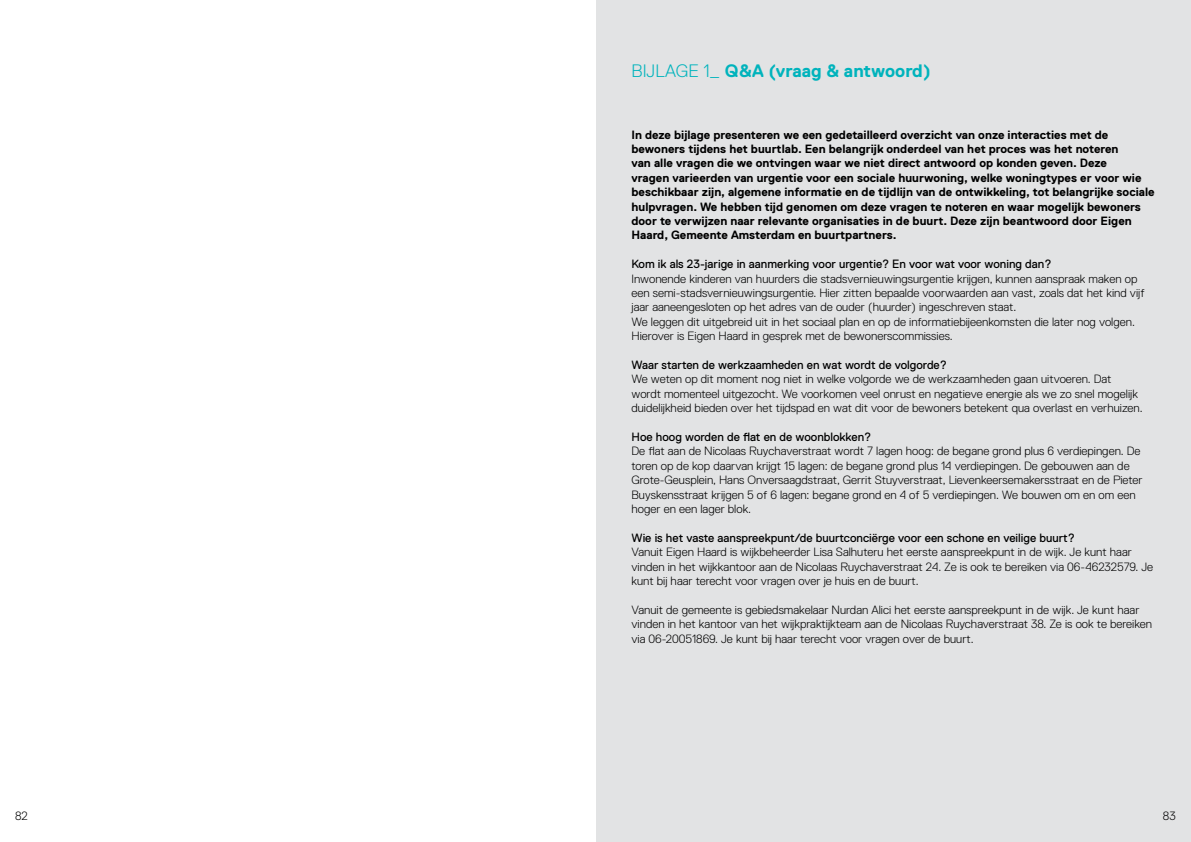
<style>
.page{position:relative;width:1191px;height:842px;background:#fff}
.page>*{position:absolute;margin:0;border:0;box-sizing:border-box;transform-origin:0 0}
.t1{font:700 18px "Replica";color:#00b3bc}
.t2{font:300 12px/14.4px "Replica";color:#000}
.t3{font:700 12px/14.4px "Replica";color:#000}
.t4{font:12px "Replica";color:#000}
.s1{font-weight:300}
</style>
<div class="page">
<div style="left:596px;top:0;width:595px;height:842px;background:#e2e3e4"></div>
<h1 class="t1" style="left:631px;top:60px;width:301px"><span class="s1">BIJLAGE 1_</span> Q&amp;A (vraag &amp; antwoord)</h1>
<p class="t3" style="left:631px;top:127px;width:525px">In deze bijlage presenteren we een gedetailleerd overzicht van onze interacties met de bewoners tijdens het buurtlab. Een belangrijk onderdeel van het proces was het noteren<br>van alle vragen die we ontvingen waar we niet direct antwoord op konden geven. Deze<br>vragen varieerden van urgentie voor een sociale huurwoning, welke woningtypes er voor wie beschikbaar zijn, algemene informatie en de tijdlijn van de ontwikkeling, tot belangrijke sociale hulpvragen. We hebben tijd genomen om deze vragen te noteren en waar mogelijk bewoners door te verwijzen naar relevante organisaties in de buurt. Deze zijn beantwoord door Eigen Haard, Gemeente Amsterdam en buurtpartners.</p>
<p class="t4" style="left:631px;top:257px;width:421px">Kom ik als 23-jarige in aanmerking voor urgentie? En voor wat voor woning dan?</p>
<p class="t2" style="left:631px;top:271px;width:514px">Inwonende kinderen van huurders die stadsvernieuwingsurgentie krijgen, kunnen aanspraak maken op een semi-stadsvernieuwingsurgentie. Hier zitten bepaalde voorwaarden aan vast, zoals dat het kind vijf jaar aaneengesloten op het adres van de ouder (huurder) ingeschreven staat.<br>We leggen dit uitgebreid uit in het sociaal plan en op de informatiebijeenkomsten die later nog volgen.<br>Hierover is Eigen Haard in gesprek met de bewonerscommissies.</p>
<p class="t4" style="left:631px;top:358px;width:317px">Waar starten de werkzaamheden en wat wordt de volgorde?</p>
<p class="t2" style="left:631px;top:372px;width:513px">We weten op dit moment nog niet in welke volgorde we de werkzaamheden gaan uitvoeren. Dat wordt momenteel uitgezocht. We voorkomen veel onrust en negatieve energie als we zo snel mogelijk duidelijkheid bieden over het tijdspad en wat dit voor de bewoners betekent qua overlast en verhuizen.</p>
<p class="t4" style="left:631px;top:430px;width:241px">Hoe hoog worden de flat en de woonblokken?</p>
<p class="t2" style="left:631px;top:444px;width:512px">De flat aan de Nicolaas Ruychaverstraat wordt 7 lagen hoog: de begane grond plus 6 verdiepingen. De toren op de kop daarvan krijgt 15 lagen: de begane grond plus 14 verdiepingen. De gebouwen aan de Grote-Geusplein, Hans Onversaagdstraat, Gerrit Stuyverstraat, Lievenkeersemakersstraat en de Pieter Buyskensstraat krijgen 5 of 6 lagen: begane grond en 4 of 5 verdiepingen. We bouwen om en om een hoger en een lager blok.</p>
<p class="t4" style="left:631px;top:531px;width:445px">Wie is het vaste aanspreekpunt/de buurtconciërge voor een schone en veilige buurt?</p>
<p class="t2" style="left:631px;top:545px;width:523px">Vanuit Eigen Haard is wijkbeheerder Lisa Salhuteru het eerste aanspreekpunt in de wijk. Je kunt haar vinden in het wijkkantoor aan de Nicolaas Ruychaverstraat 24. Ze is ook te bereiken via 06-46232579. Je kunt bij haar terecht voor vragen over je huis en de buurt.</p>
<p class="t2" style="left:631px;top:602px;width:522px">Vanuit de gemeente is gebiedsmakelaar Nurdan Alici het eerste aanspreekpunt in de wijk. Je kunt haar vinden in het kantoor van het wijkpraktijkteam aan de Nicolaas Ruychaverstraat 38. Ze is ook te bereiken via 06-20051869. Je kunt bij haar terecht voor vragen over de buurt.</p>
<p class="t2" style="left:15px;top:809px;width:14px">82</p>
<p class="t2" style="left:1162px;top:809px;width:14px">83</p>
</div>
